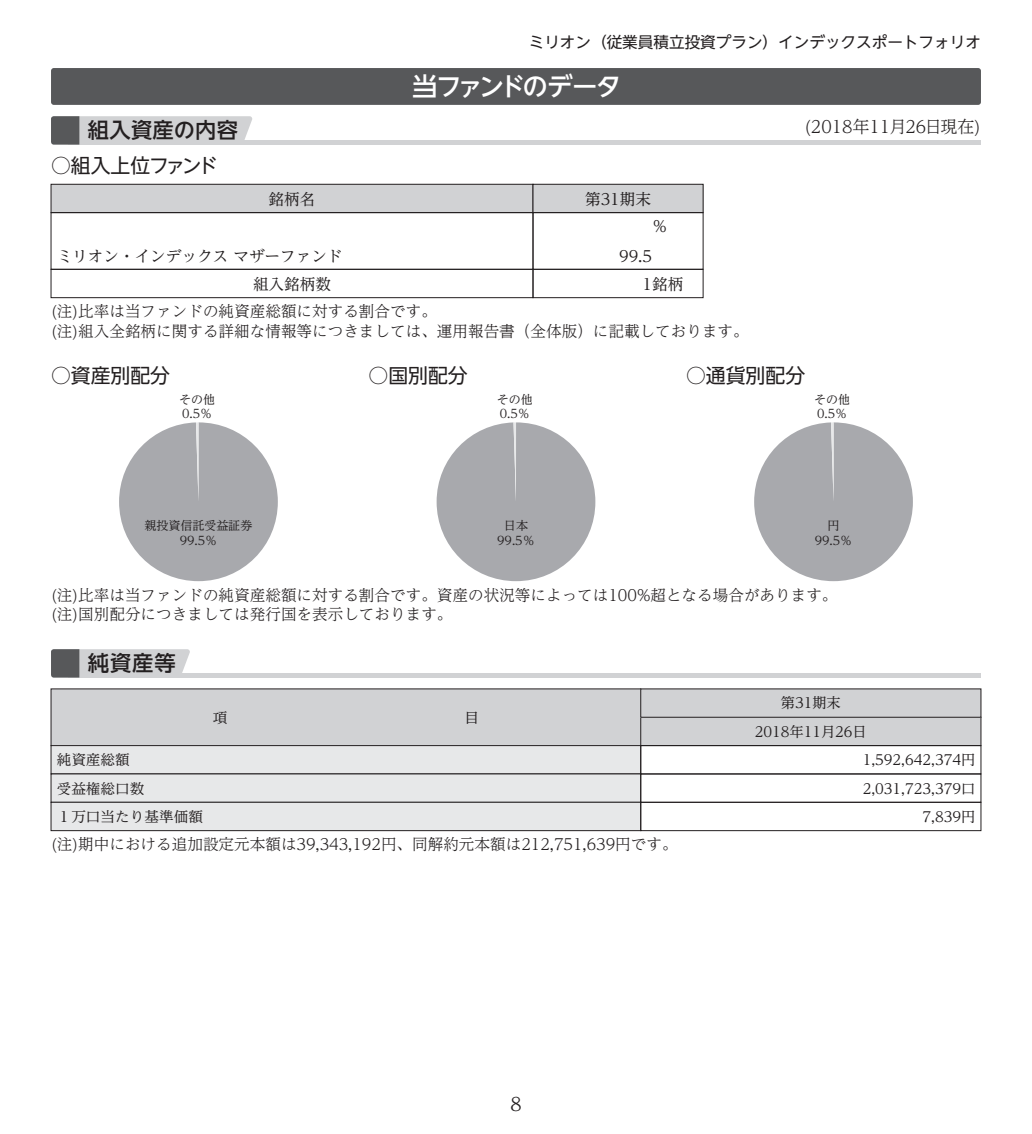
<style>
.page{position:relative;width:1032px;height:1134px;background:#fff}
.page>*{position:absolute;margin:0;border:0;box-sizing:border-box;transform-origin:0 0}
.t1{font:25.6px "UD Shin Go NT Pro Medium 90 msp RKSJ H";letter-spacing:-.095em;color:#fff}
.t2{font:21.2px "UD Shin Go NT Pro Medium 90 msp RKSJ H";letter-spacing:.015em;color:#231f20}
.t3{font:19.8px "UD Shin Go NT Pro Regular 90 msp RKSJ H";color:#231f20}
.t4{font:19.8px "UD Shin Go NT Pro Regular 90 msp RKSJ H";letter-spacing:-.065em;color:#231f20}
.t5{font:18.4px "UD Reimin Pro Regular 90 msp RKSJ H";color:#231f20}
.t6{font:17px "UD Reimin Pro Light 90 msp RKSJ H";color:#231f20}
.t7{font:15.6px/19.8px "UD Reimin Pro Light 90 msp RKSJ H";color:#231f20}
.t8{font:15.6px/28.4px "UD Reimin Pro Regular 90 msp RKSJ H";color:#231f20}
.t9{font:15.6px "UD Shin Go NT Pro Regular 90 msp RKSJ H";color:#231f20}
.t10{font:14.2px/28.4px "UD Reimin Pro Regular 90 msp RKSJ H";color:#231f20;text-align:right}
.t11{font:12px/14.4px "UD Reimin Pro Regular 90 msp RKSJ H";color:#231f20}
</style>
<div class="page">
<div style="left:51px;top:184px;width:482px;height:29px;background:#d1d2d4"></div>
<div style="left:51px;top:184px;width:482px;height:29px;border:1px solid #231f20"></div>
<div style="left:533px;top:184px;width:170px;height:29px;background:#d1d2d4"></div>
<div style="left:532px;top:184px;width:171px;height:29px;border:1px solid #231f20"></div>
<div style="left:51px;top:212px;width:482px;height:58px;border:1px solid #231f20"></div>
<div style="left:532px;top:212px;width:171px;height:58px;border:1px solid #231f20"></div>
<div style="left:51px;top:269px;width:482px;height:29px;border:1px solid #231f20"></div>
<div style="left:532px;top:269px;width:171px;height:29px;border:1px solid #231f20"></div>
<div style="left:68px;top:140px;width:913px;height:5px;background:#d1d2d4"></div>
<svg style="left:51px;top:116px;width:201px;height:29px"></svg>
<div style="left:51px;top:68px;width:930px;height:37px;background:#57585a;border-radius:3px"></div>
<div style="left:119px;top:422px;width:159px;height:159px;background:#a8a9ad;border-radius:79px"></div>
<svg style="left:196px;top:422px;width:2px;height:63px"></svg>
<div style="left:437px;top:422px;width:158px;height:159px;background:#a8a9ad;border-radius:79px"></div>
<svg style="left:513px;top:422px;width:3px;height:77px"></svg>
<div style="left:754px;top:422px;width:159px;height:159px;background:#a8a9ad;border-radius:79px"></div>
<svg style="left:831px;top:422px;width:2px;height:60px"></svg>
<hr style="left:68px;top:673px;width:913px;height:4px;background:#d1d2d4">
<svg style="left:51px;top:649px;width:139px;height:28px;background:#b9babc"></svg>
<div style="left:51px;top:689px;width:590px;height:57px;background:#d1d2d4"></div>
<div style="left:641px;top:717px;width:340px;height:29px;background:#d1d2d4"></div>
<div style="left:641px;top:689px;width:340px;height:28px;background:#d1d2d4"></div>
<div style="left:640px;top:688px;width:341px;height:30px;border:1px solid #231f20"></div>
<div style="left:51px;top:746px;width:590px;height:28px;background:#e7e8e9"></div>
<div style="left:51px;top:745px;width:590px;height:29px;border:1px solid #231f20"></div>
<div style="left:51px;top:774px;width:590px;height:28px;background:#e7e8e9"></div>
<div style="left:51px;top:773px;width:590px;height:30px;border:1px solid #231f20"></div>
<div style="left:51px;top:802px;width:590px;height:29px;background:#e7e8e9"></div>
<div style="left:51px;top:802px;width:590px;height:29px;border:1px solid #231f20"></div>
<div style="left:640px;top:745px;width:341px;height:29px;border:1px solid #231f20"></div>
<div style="left:640px;top:773px;width:341px;height:30px;border:1px solid #231f20"></div>
<div style="left:640px;top:802px;width:341px;height:29px;border:1px solid #231f20"></div>
<p class="t9" style="left:529px;top:36px;width:454px">ミリオン（従業員積立投資プラン）インデックスポートフォリオ</p>
<p class="t1" style="left:412px;top:77px;width:211px">当ファンドのデータ</p>
<p class="t2" style="left:88px;top:122px;width:152px">組入資産の内容</p>
<p class="t6" style="left:804px;top:120px;width:178px">(2018年11月26日現在)</p>
<p class="t4" style="left:51px;top:158px;width:168px">○組入上位ファンド</p>
<p class="t8" style="left:269px;top:187px;width:48px">銘柄名</p>
<p class="t8" style="left:585px;top:187px;width:67px">第31期末</p>
<p class="t8" style="left:652px;top:214px;width:17px">％</p>
<p class="t8" style="left:253px;top:244px;width:91px;text-indent:-196px">ミリオン・インデックス マザーファンド組入銘柄数</p>
<p class="t8" style="left:642px;top:244px;width:42px;text-indent:-23px">99.5<br>1銘柄</p>
<p class="t7" style="left:51px;top:303px;width:699px">(注)比率は当ファンドの純資産総額に対する割合です。<br>(注)組入全銘柄に関する詳細な情報等につきましては、運用報告書（全体版）に記載しております。</p>
<p class="t3" style="left:51px;top:368px;width:121px">○資産別配分</p>
<p class="t3" style="left:369px;top:368px;width:101px">○国別配分</p>
<p class="t3" style="left:686px;top:368px;width:121px">○通貨別配分</p>
<p class="t11" style="left:179px;top:394px;width:38px">その他<br>0.5％</p>
<p class="t11" style="left:497px;top:394px;width:38px">その他<br>0.5％</p>
<p class="t11" style="left:814px;top:394px;width:38px">その他<br>0.5％</p>
<p class="t11" style="left:144px;top:520px;width:109px;text-align:center">親投資信託受益証券<br>99.5％</p>
<p class="t11" style="left:497px;top:520px;width:39px;text-align:center">日本<br>99.5％</p>
<p class="t11" style="left:815px;top:520px;width:39px;text-align:center">円<br>99.5％</p>
<p class="t7" style="left:51px;top:587px;width:788px">(注)比率は当ファンドの純資産総額に対する割合です。資産の状況等によっては100%超となる場合があります。(注)国別配分につきましては発行国を表示しております。</p>
<p class="t2" style="left:88px;top:655px;width:89px">純資産等</p>
<p class="t10" style="left:213px;top:705px;width:16px">項</p>
<p class="t10" style="left:464px;top:705px;width:16px">目</p>
<p class="t10" style="left:57px;top:747px;width:148px;text-align:left">純資産総額<br>受益権総口数<br>１万口当たり基準価額</p>
<p class="t7" style="left:51px;top:836px;width:628px">(注)期中における追加設定元本額は39,343,192円、同解約元本額は212,751,639円です。</p>
<p class="t10" style="left:781px;top:691px;width:61px">第31期末</p>
<p class="t10" style="left:755px;top:719px;width:113px">2018年11月26日</p>
<p class="t10" style="left:863px;top:747px;width:114px">1,592,642,374円<br>2,031,723,379口<br>7,839円</p>
<p class="t5" style="left:507px;top:1097px;width:20px">８</p>
</div>
